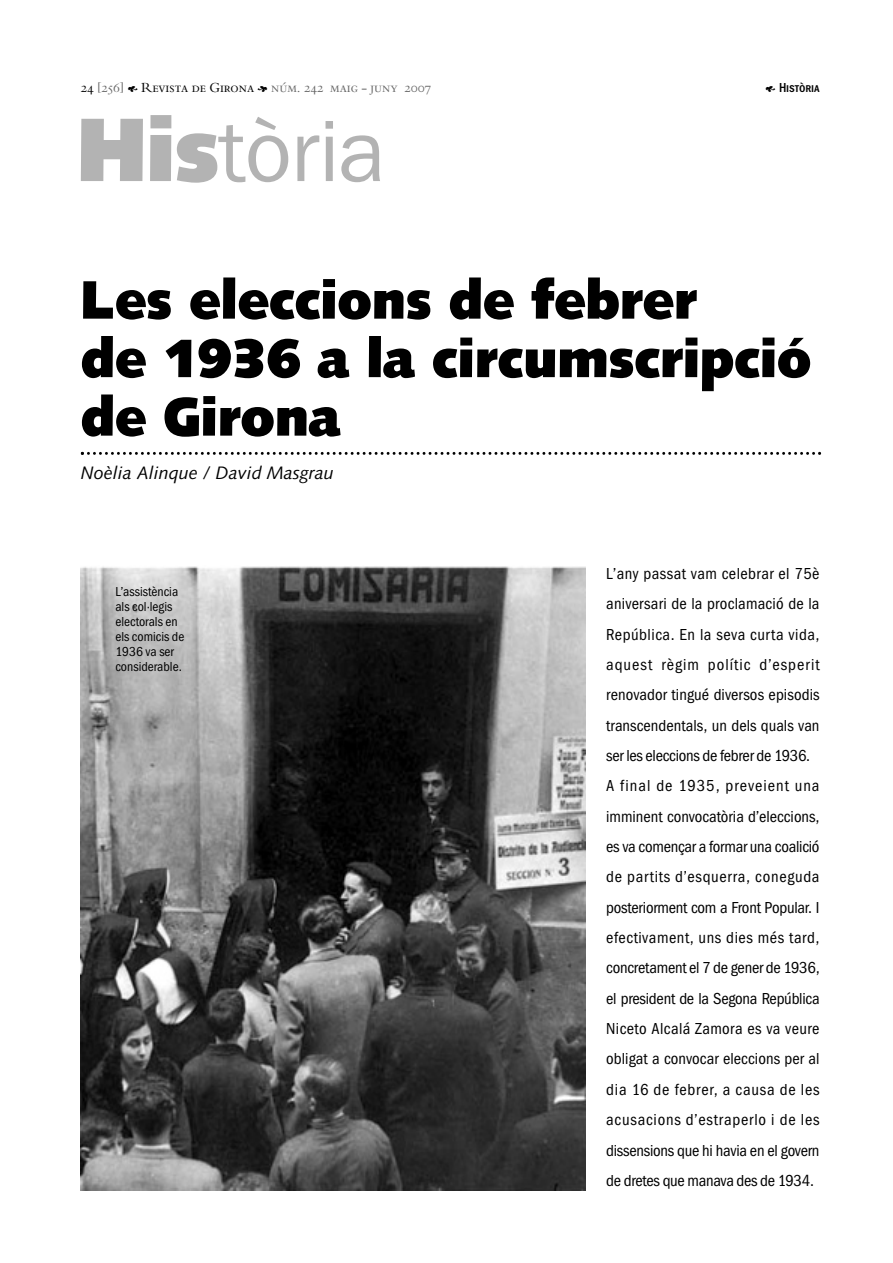
<style>
.page{position:relative;width:893px;height:1263px;background:#fff}
.page>*{position:absolute;margin:0;border:0;box-sizing:border-box;transform-origin:0 0}
.t1{font:90px "Franklin Gothic";letter-spacing:-.015em;color:#b3b3b3}
.t2{font:900 54px/58.5px "Syntax";color:#000;scale:.95 1}
.t3{font:italic 18px "Syntax";color:#000}
.t4{font:16.5px/30.3px "Franklin Gothic Cond";letter-spacing:.005em;color:#000}
.t5{font:13.5px/15px "Franklin Gothic Cond";color:#000}
.t6{font:13.5px "Bergamo Sm Caps";color:#666}
.t7{font:700 13.5px "Franklin Gothic Cond Sm Caps";letter-spacing:-.01em;color:#000}
.s1{color:#000}
.s2{font-family:"Botanical";color:#000}
.s3{font-family:"Botanical";font-weight:400}
.s4{font-family:"Syntax";font-weight:900}
</style>
<div class="page">
<img style="left:81px;top:566px;width:504px;height:624px">
<svg style="left:81px;top:452px;width:740px;height:3px"></svg>
<p class="t6" style="left:81px;top:80px;width:352px"><span class="s1">24</span> [256] <span class="s2">E</span> <span class="s1">Revista de Girona</span> <span class="s2">F</span> núm. 242 maig - juny 2007</p>
<p class="t7" style="left:765px;top:80px;width:55px"><span class="s3">E</span> Història</p>
<h1 class="t1" style="left:77px;top:122px;width:311px"><span class="s4">His</span>tòria</h1>
<h2 class="t2" style="left:81px;top:276px;width:770px">Les eleccions de febrer<br>de 1936 a la circumscripció de Girona</h2>
<p class="t3" style="left:81px;top:465px;width:255px">Noèlia Alinque / David Masgrau</p>
<p class="t5" style="left:115px;top:586px;width:70px">L’assistència als col·legis electorals en els comicis de<br>1936 va ser considerable.</p>
<p class="t4" style="left:606px;top:560px;width:215px">L’any passat vam celebrar el 75è aniversari de la proclamació de la República. En la seva curta vida, aquest règim polític d’esperit renovador tingué diversos episodis transcendentals, un dels quals van ser les eleccions de febrer de 1936.<br>A final de 1935, preveient una imminent convocatòria d’eleccions, es va començar a formar una coalició de partits d’esquerra, coneguda posteriorment com a Front Popular. I efectivament, uns dies més tard, concretament el 7 de gener de 1936, el president de la Segona República Niceto Alcalá Zamora es va veure obligat a convocar eleccions per al dia 16 de febrer, a causa de les acusacions d’estraperlo i de les dissensions que hi havia en el govern de dretes que manava des de 1934.</p>
</div>
